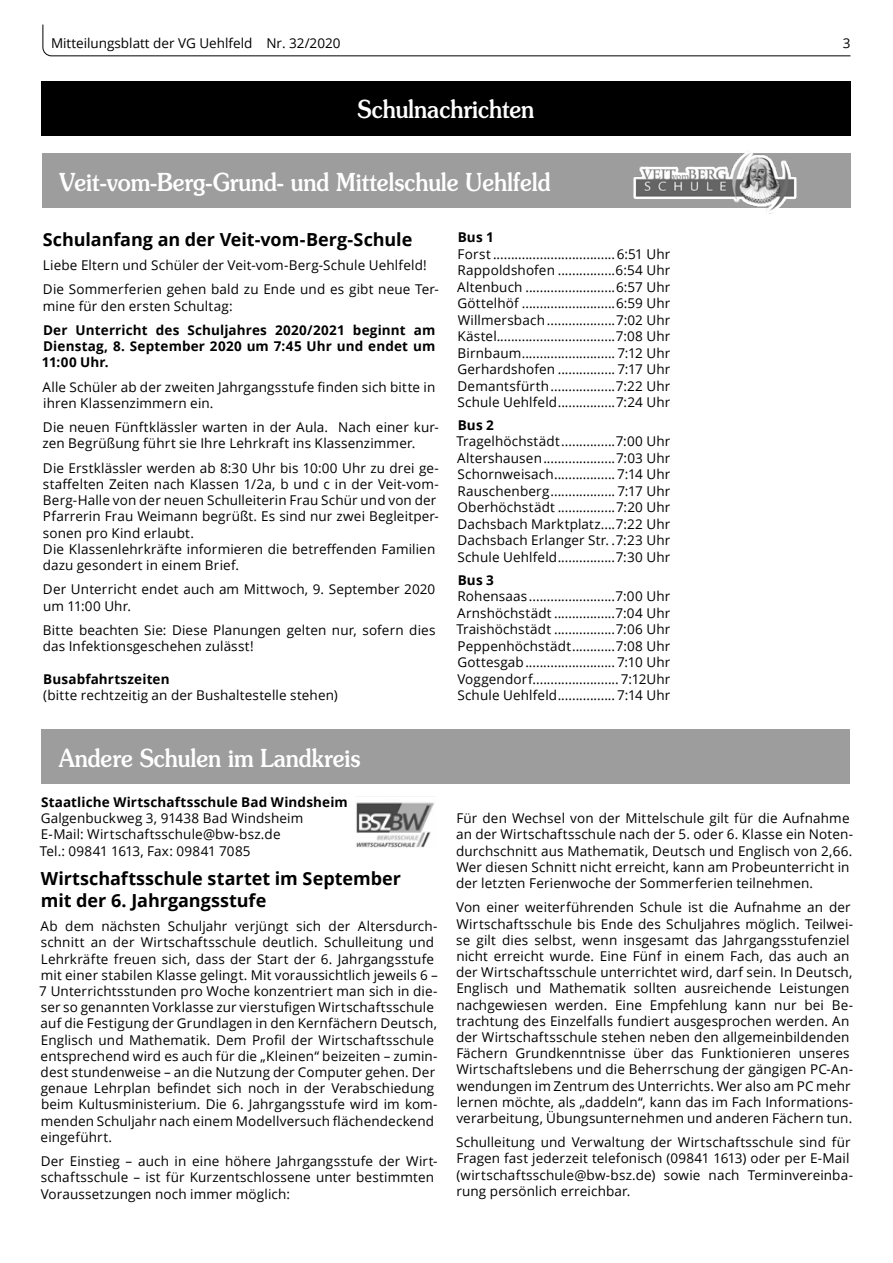
<style>
.page{position:relative;width:893px;height:1263px;background:#fff}
.page>*{position:absolute;margin:0;border:0;box-sizing:border-box;transform-origin:0 0}
.t1{font:500 24.75px "Souvenir";color:#fff;scale:.89 1}
.t2{font:700 18px/21.6px "Open Sans";letter-spacing:-.005em;color:#000}
.t3{font:13.5px/16.2px "Open Sans";letter-spacing:.01em;color:#000}
.t4{font:700 13.5px/16.2px "Open Sans";letter-spacing:.01em;color:#000;text-align:justify}
</style>
<div class="page">
<svg style="left:42px;top:24px;width:809px;height:33px"></svg>
<div style="left:41px;top:81px;width:809px;height:54px;background:#000"></div>
<div style="left:43px;top:154px;width:808px;height:54px;background:#9d9d9d"></div>
<img style="left:629px;top:150px;width:173px;height:64px">
<div style="left:42px;top:729px;width:808px;height:55px;background:#9d9d9d"></div>
<img style="left:356px;top:802px;width:78px;height:46px">
<p class="t3" style="left:51px;top:34px;width:291px">Mitteilungsblatt der VG Uehlfeld Nr. 32/2020</p>
<p class="t3" style="left:843px;top:34px;width:9px">3</p>
<h1 class="t1" style="left:358px;top:94px;width:200px">Schulnachrichten</h1>
<h1 class="t1" style="left:60px;top:167px;width:553px">Veit-vom-Berg-Grund- und Mittelschule Uehlfeld</h1>
<h2 class="t2" style="left:43px;top:228px;width:371px">Schulanfang an der Veit-vom-Berg-Schule</h2>
<p class="t3" style="left:43px;top:253px;width:397px;line-height:24.3px">Liebe Eltern und Schüler der Veit-vom-Berg-Schule Uehlfeld!<br>Die Sommerferien gehen bald zu Ende und es gibt neue Ter-</p>
<p class="t3" style="left:43px;top:297px;width:191px">mine für den ersten Schultag:</p>
<p class="t4" style="left:42px;top:322px;width:395px">Der Unterricht des Schuljahres 2020/2021 beginnt am Dienstag, 8. September 2020 um 7:45 Uhr und endet um 11:00 Uhr.</p>
<p class="t3" style="left:43px;top:378px;width:394px">Alle Schüler ab der zweiten Jahrgangsstufe finden sich bitte in ihren Klassenzimmern ein.</p>
<p class="t3" style="left:43px;top:419px;width:398px">Die neuen Fünftklässler warten in der Aula. Nach einer kur&shy;zen Begrüßung führt sie Ihre Lehrkraft ins Klassenzimmer.</p>
<p class="t3" style="left:43px;top:459px;width:398px">Die Erstklässler werden ab 8:30 Uhr bis 10:00 Uhr zu drei ge&shy;staffelten Zeiten nach Klassen 1/2a, b und c in der Veit-vom-Berg-Halle von der neuen Schulleiterin Frau Schür und von der Pfarrerin Frau Weimann begrüßt. Es sind nur zwei Begleitper&shy;sonen pro Kind erlaubt.<br>Die Klassenlehrkräfte informieren die betreffenden Familien dazu gesondert in einem Brief.</p>
<p class="t3" style="left:43px;top:581px;width:394px">Der Unterricht endet auch am Mittwoch, 9. September 2020 um 11:00 Uhr.</p>
<p class="t3" style="left:43px;top:622px;width:394px">Bitte beachten Sie: Diese Planungen gelten nur, sofern dies das Infektionsgeschehen zulässt!</p>
<p class="t4" style="left:43px;top:670px;width:128px">Busabfahrtszeiten</p>
<p class="t3" style="left:43px;top:686px;width:296px">(bitte rechtzeitig an der Bushaltestelle stehen)</p>
<p class="t4" style="left:458px;top:229px;width:38px">Bus 1</p>
<p class="t3" style="left:457px;top:245px;width:215px;text-align:justify">Forst ..................................6:51 Uhr Rappoldshofen ................6:54 Uhr Altenbuch .........................6:57 Uhr Göttelhöf ..........................6:59 Uhr Willmersbach...................7:02 Uhr Kästel.................................7:08 Uhr Birnbaum.......................... 7:12 Uhr Gerhardshofen ................ 7:17 Uhr Demantsfürth..................7:22 Uhr Schule Uehlfeld................7:24 Uhr</p>
<p class="t4" style="left:458px;top:416px;width:38px">Bus 2</p>
<p class="t3" style="left:456px;top:433px;width:215px;text-align:justify">Tragelhöchstädt...............7:00 Uhr Altershausen....................7:03 Uhr Schornweisach................. 7:14 Uhr Rauschenberg.................. 7:17 Uhr Oberhöchstädt ................7:20 Uhr Dachsbach Marktplatz....7:22 Uhr Dachsbach Erlanger Str. .7:23 Uhr Schule Uehlfeld................7:30 Uhr</p>
<p class="t4" style="left:458px;top:571px;width:38px">Bus 3</p>
<p class="t3" style="left:456px;top:588px;width:215px;text-align:justify">Rohensaas ........................7:00 Uhr Arnshöchstädt .................7:04 Uhr Traishöchstädt .................7:06 Uhr Peppenhöchstädt............7:08 Uhr Gottesgab.........................7:10 Uhr Voggendorf........................ 7:12Uhr Schule Uehlfeld................ 7:14 Uhr</p>
<h1 class="t1" style="left:59px;top:743px;width:340px">Andere Schulen im Landkreis</h1>
<p class="t4" style="left:41px;top:794px;width:308px">Staatliche Wirtschaftsschule Bad Windsheim</p>
<p class="t3" style="left:40px;top:810px;width:265px">Galgenbuckweg 3, 91438 Bad Windsheim<br>E-Mail: Wirtschaftsschule@bw-bsz.de<br>Tel.: 09841 1613, Fax: 09841 7085</p>
<h2 class="t2" style="left:41px;top:867px;width:362px">Wirtschaftsschule startet im September mit der 6. Jahrgangsstufe</h2>
<p class="t3" style="left:39px;top:918px;width:400px">Ab dem nächsten Schuljahr verjüngt sich der Altersdurch&shy;schnitt an der Wirtschaftsschule deutlich. Schulleitung und Lehrkräfte freuen sich, dass der Start der 6. Jahrgangsstufe mit einer stabilen Klasse gelingt. Mit voraussichtlich jeweils 6 – 7 Unterrichtsstunden pro Woche konzentriert man sich in die&shy;ser so genannten Vorklasse zur vierstufigen Wirtschaftsschule auf die Festigung der Grundlagen in den Kernfächern Deutsch, Englisch und Mathematik. Dem Profil der Wirtschaftsschule entsprechend wird es auch für die „Kleinen“ beizeiten – zumin&shy;dest stundenweise – an die Nutzung der Computer gehen. Der genaue Lehrplan befindet sich noch in der Verabschiedung beim Kultusministerium. Die 6. Jahrgangsstufe wird im kom&shy;menden Schuljahr nach einem Modellversuch flächendeckend eingeführt.</p>
<p class="t3" style="left:41px;top:1153px;width:398px">Der Einstieg – auch in eine höhere Jahrgangsstufe der Wirt&shy;schaftsschule – ist für Kurzentschlossene unter bestimmten<br>Voraussetzungen noch immer möglich:</p>
<p class="t3" style="left:456px;top:810px;width:399px">Für den Wechsel von der Mittelschule gilt für die Aufnahme an der Wirtschaftsschule nach der 5. oder 6. Klasse ein Noten&shy;durchschnitt aus Mathematik, Deutsch und Englisch von 2,66.<br>Wer diesen Schnitt nicht erreicht, kann am Probeunterricht in der letzten Ferienwoche der Sommerferien teilnehmen.</p>
<p class="t3" style="left:456px;top:899px;width:398px">Von einer weiterführenden Schule ist die Aufnahme an der Wirtschaftsschule bis Ende des Schuljahres möglich. Teilwei&shy;se gilt dies selbst, wenn insgesamt das Jahrgangsstufenziel nicht erreicht wurde. Eine Fünf in einem Fach, das auch an der Wirtschaftsschule unterrichtet wird, darf sein. In Deutsch, Englisch und Mathematik sollten ausreichende Leistungen nachgewiesen werden. Eine Empfehlung kann nur bei Be&shy;trachtung des Einzelfalls fundiert ausgesprochen werden. An der Wirtschaftsschule stehen neben den allgemeinbildenden Fächern Grundkenntnisse über das Funktionieren unseres Wirtschaftslebens und die Beherrschung der gängigen PC-An&shy;wendungen im Zentrum des Unterrichts. Wer also am PC mehr lernen möchte, als „daddeln“, kann das im Fach Informations&shy;verarbeitung, Übungsunternehmen und anderen Fächern tun.</p>
<p class="t3" style="left:456px;top:1134px;width:398px">Schulleitung und Verwaltung der Wirtschaftsschule sind für Fragen fast jederzeit telefonisch (09841 1613) oder per E-Mail (wirtschaftsschule@bw-bsz.de) sowie nach Terminvereinba&shy;rung persönlich erreichbar.</p>
</div>
